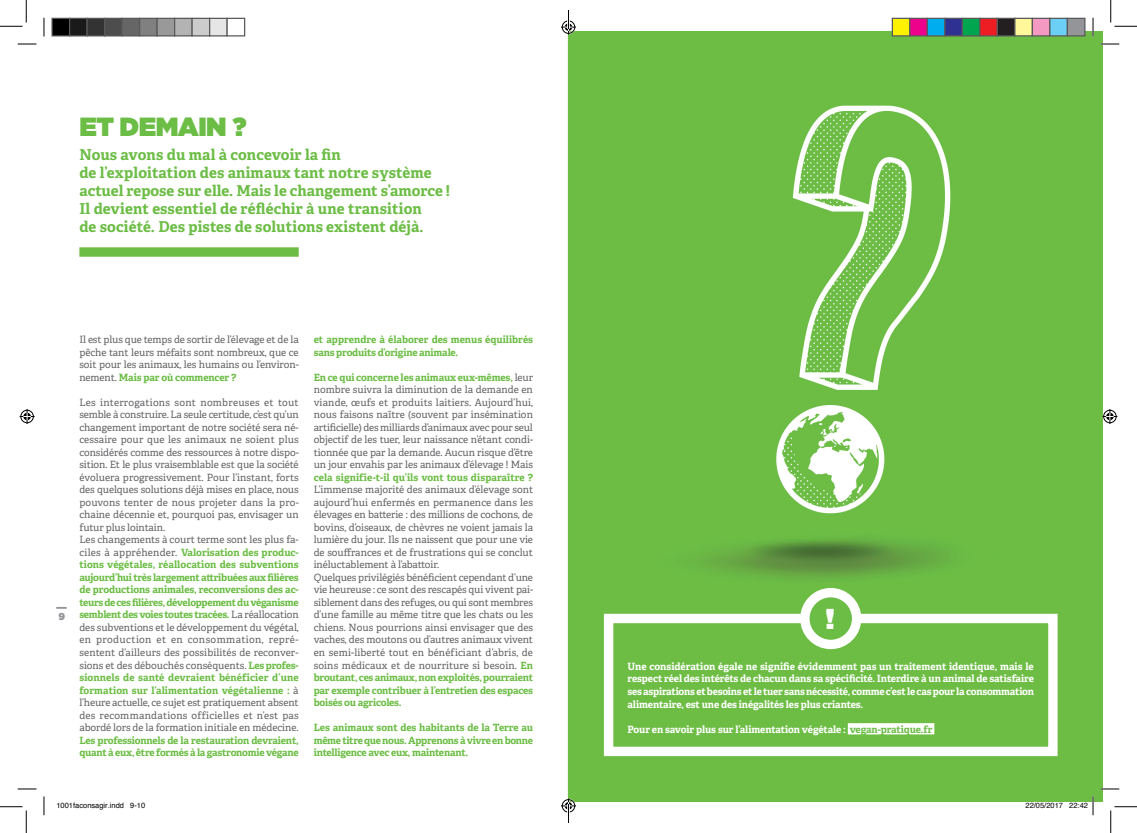
<style>
.page{position:relative;width:1137px;height:833px;background:#fff}
.page>*{position:absolute;margin:0;border:0;box-sizing:border-box;transform-origin:0 0}
.t1{font:900 28.75px "Gotham";color:#fff}
.t2{font:900 26.25px "Gotham";letter-spacing:-.02em;color:#6cbd45}
.t3{font:700 15px/18px "Adelle";letter-spacing:.005em;color:#6cbd45}
.t4{font:10px/12.5px "Adelle";letter-spacing:-.01em;color:#636366;text-align:justify}
.t5{font:700 10px/12.5px "Adelle";letter-spacing:-.01em;color:#fff;text-align:justify}
.t6{font:700 10px/12.5px "Adelle";letter-spacing:-.02em;color:#6cbd45}
.t7{font:700 10px "Adelle";letter-spacing:.005em;color:#6cbd45}
.t8{font:900 10px/9px "Gotham";color:#939598;scale:3 1}
.t9{font:7.5px "Helvetica";color:#000}
.s1{font-weight:700;color:#6cbd45}
.s2{color:#6cbd45}
</style>
<div class="page">
<svg style="left:568px;top:26px;width:543px;height:776px;background:#74bf4e"></svg>
<div style="left:79px;top:247px;width:220px;height:9px;background:#6cbd45"></div>
<div style="left:848px;top:722px;width:86px;height:12px;background:#fff"></div>
<div style="left:604px;top:613px;width:453px;height:142px;border:9px solid #fff"></div>
<svg style="left:805px;top:592px;width:51px;height:52px;background:#82c761"></svg>
<div style="left:800px;top:587px;width:61px;height:61px;border:9px solid #fff;border-radius:50%"></div>
<svg style="left:18px;top:43px;width:18px;height:2px"></svg>
<svg style="left:1100px;top:43px;width:19px;height:2px"></svg>
<svg style="left:18px;top:788px;width:18px;height:1px"></svg>
<svg style="left:1100px;top:787px;width:19px;height:2px"></svg>
<svg style="left:43px;top:18px;width:2px;height:18px"></svg>
<svg style="left:43px;top:796px;width:2px;height:18px"></svg>
<svg style="left:1092px;top:18px;width:2px;height:18px"></svg>
<svg style="left:0;top:0;width:27px;height:27px"></svg>
<svg style="left:0;top:806px;width:27px;height:26px"></svg>
<svg style="left:1110px;top:0;width:27px;height:27px"></svg>
<svg style="left:1110px;top:806px;width:27px;height:26px"></svg>
<svg style="left:20px;top:409px;width:15px;height:15px"></svg>
<svg style="left:1102px;top:409px;width:15px;height:15px"></svg>
<div style="left:52px;top:18px;width:18px;height:18px;background:#000"></div>
<div style="left:51px;top:18px;width:19px;height:18px;border:1px solid #595959"></div>
<div style="left:70px;top:18px;width:17px;height:18px;background:#1a1a1a"></div>
<div style="left:69px;top:18px;width:19px;height:18px;border:1px solid #595959"></div>
<div style="left:87px;top:18px;width:18px;height:18px;background:#333"></div>
<div style="left:86px;top:18px;width:19px;height:18px;border:1px solid #595959"></div>
<div style="left:105px;top:18px;width:17px;height:18px;background:#4d4d4d"></div>
<div style="left:104px;top:18px;width:19px;height:18px;border:1px solid #595959"></div>
<div style="left:122px;top:18px;width:18px;height:18px;background:#666"></div>
<div style="left:121px;top:18px;width:19px;height:18px;border:1px solid #595959"></div>
<div style="left:140px;top:18px;width:17px;height:18px;background:#808080"></div>
<div style="left:139px;top:18px;width:19px;height:18px;border:1px solid #595959"></div>
<div style="left:157px;top:18px;width:18px;height:18px;background:#999"></div>
<div style="left:156px;top:18px;width:19px;height:18px;border:1px solid #595959"></div>
<div style="left:175px;top:18px;width:17px;height:18px;background:#b3b3b3"></div>
<div style="left:174px;top:18px;width:19px;height:18px;border:1px solid #595959"></div>
<div style="left:192px;top:18px;width:18px;height:18px;background:#ccc"></div>
<div style="left:191px;top:18px;width:19px;height:18px;border:1px solid #595959"></div>
<div style="left:210px;top:18px;width:17px;height:18px;background:#e6e6e6"></div>
<div style="left:209px;top:18px;width:19px;height:18px;border:1px solid #595959"></div>
<div style="left:226px;top:18px;width:19px;height:18px;border:1px solid #595959"></div>
<div style="left:892px;top:18px;width:18px;height:18px;background:#fff101"></div>
<div style="left:892px;top:18px;width:18px;height:18px;border:1px solid #595959"></div>
<div style="left:910px;top:18px;width:17px;height:18px;background:#ed028c"></div>
<div style="left:909px;top:18px;width:19px;height:18px;border:1px solid #595959"></div>
<div style="left:927px;top:18px;width:18px;height:18px;background:#00aeef"></div>
<div style="left:927px;top:18px;width:18px;height:18px;border:1px solid #595959"></div>
<div style="left:945px;top:18px;width:17px;height:18px;background:#2e3092"></div>
<div style="left:944px;top:18px;width:19px;height:18px;border:1px solid #595959"></div>
<div style="left:962px;top:18px;width:18px;height:18px;background:#00a54f"></div>
<div style="left:962px;top:18px;width:18px;height:18px;border:1px solid #595959"></div>
<div style="left:980px;top:18px;width:17px;height:18px;background:#ee1d23"></div>
<div style="left:979px;top:18px;width:19px;height:18px;border:1px solid #595959"></div>
<div style="left:997px;top:18px;width:18px;height:18px;background:#231f20"></div>
<div style="left:997px;top:18px;width:18px;height:18px;border:1px solid #595959"></div>
<div style="left:1015px;top:18px;width:17px;height:18px;background:#fff79a"></div>
<div style="left:1014px;top:18px;width:19px;height:18px;border:1px solid #595959"></div>
<div style="left:1032px;top:18px;width:18px;height:18px;background:#f499c2"></div>
<div style="left:1032px;top:18px;width:18px;height:18px;border:1px solid #595959"></div>
<div style="left:1050px;top:18px;width:17px;height:18px;background:#6bcff6"></div>
<div style="left:1049px;top:18px;width:19px;height:18px;border:1px solid #595959"></div>
<div style="left:1067px;top:18px;width:18px;height:18px;background:#939598"></div>
<div style="left:1067px;top:18px;width:18px;height:18px;border:1px solid #595959"></div>
<svg style="left:1025px;top:801px;width:38px;height:1px"></svg>
<svg style="left:1069px;top:796px;width:25px;height:18px"></svg>
<svg style="left:561px;top:10px;width:15px;height:25px"></svg>
<svg style="left:561px;top:797px;width:15px;height:25px"></svg>
<h2 class="t2" style="left:79px;top:108px;width:169px">ET DEMAIN ?</h2>
<p class="t3" style="left:79px;top:146px;width:372px">Nous avons du mal à concevoir la fin<br>de l’exploitation des animaux tant notre système actuel repose sur elle. Mais le changement s’amorce !<br>Il devient essentiel de réfléchir à une transition<br>de société. Des pistes de solutions existent déjà.</p>
<p class="t8" style="left:56px;top:602px;width:6px">-<br>9</p>
<p class="t4" style="left:79px;top:333px;width:221px">Il est plus que temps de sortir de l’élevage et de la pêche tant leurs méfaits sont nombreux, que ce soit pour les animaux, les humains ou l’environ&shy;nement. <span class="s1">Mais par où commencer ?</span></p>
<p class="t4" style="left:79px;top:396px;width:221px;text-align:left">Les interrogations sont nombreuses et tout semble à construire. La seule certitude, c’est qu’un changement important de notre société sera né&shy;cessaire pour que les animaux ne soient plus considérés comme des ressources à notre dispo&shy;sition. Et le plus vraisemblable est que la société évoluera progressivement. Pour l’instant, forts des quelques solutions déjà mises en place, nous pouvons tenter de nous projeter dans la pro&shy;chaine décennie et, pourquoi pas, envisager un futur plus lointain.<br>Les changements à court terme sont les plus fa&shy;ciles à appréhender. <span class="s1">Valorisation des produc&shy;tions végétales, réallocation des subventions aujourd’hui très largement attribuées aux filières de productions animales, reconversions des ac&shy;teurs de ces filières, développement du véganisme semblent des voies toutes tracées.</span> La réallocation des subventions et le développement du végétal, en production et en consommation, repré&shy;sentent d’ailleurs des possibilités de reconver&shy;sions et des débouchés conséquents. <span class="s1">Les profes&shy;sionnels de santé devraient bénéficier d’une formation sur l’alimentation végétalienne :</span> à l’heure actuelle, ce sujet est pratiquement absent des recommandations officielles et n’est pas abordé lors de la formation initiale en médecine.</p>
<p class="t6" style="left:79px;top:733px;width:221px">Les professionnels de la restauration devraient, quant à eux, être formés à la gastronomie végane</p>
<p class="t6" style="left:314px;top:333px;width:221px">et apprendre à élaborer des menus équilibrés sans produits d’origine animale.</p>
<p class="t4" style="left:314px;top:371px;width:221px"><span class="s1">En ce qui concerne les animaux eux-mêmes,</span> leur nombre suivra la diminution de la demande en viande, œufs et produits laitiers. Aujourd’hui, nous faisons naître (souvent par insémination artificielle) des milliards d’animaux avec pour seul objectif de les tuer, leur naissance n’étant condi&shy;tionnée que par la demande. Aucun risque d’être un jour envahis par les animaux d’élevage ! Mais</p>
<p class="t7" style="left:314px;top:470px;width:221px">cela signifie-t-il qu’ils vont tous disparaître ?</p>
<p class="t4" style="left:314px;top:483px;width:221px;text-align:left">L’immense majorité des animaux d’élevage sont aujourd’hui enfermés en permanence dans les élevages en batterie : des millions de cochons, de bovins, d’oiseaux, de chèvres ne voient jamais la lumière du jour. Ils ne naissent que pour une vie de souffrances et de frustrations qui se conclut inéluctablement à l’abattoir.<br>Quelques privilégiés bénéficient cependant d’une vie heureuse : ce sont des rescapés qui vivent pai&shy;siblement dans des refuges, ou qui sont membres d’une famille au même titre que les chats ou les chiens. Nous pourrions ainsi envisager que des vaches, des moutons ou d’autres animaux vivent en semi-liberté tout en bénéficiant d’abris, de soins médicaux et de nourriture si besoin. <span class="s1">En broutant, ces animaux, non exploités, pourraient par exemple contribuer à l’entretien des espaces boisés ou agricoles.</span></p>
<p class="t6" style="left:314px;top:720px;width:221px;text-align:justify">Les animaux sont des habitants de la Terre au même titre que nous. Apprenons à vivre en bonne intelligence avec eux, maintenant.</p>
<h1 class="t1" style="left:825px;top:597px;width:11px">!</h1>
<p class="t5" style="left:627px;top:659px;width:408px">Une considération égale ne signifie évidemment pas un traitement identique, mais le respect réel des intérêts de chacun dans sa spécificité. Interdire à un animal de satisfaire ses aspirations et besoins et le tuer sans nécessité, comme c’est le cas pour la consommation alimentaire, est une des inégalités les plus criantes.</p>
<p class="t5" style="left:627px;top:722px;width:306px">Pour en savoir plus sur l’alimentation végétale : <span class="s2">vegan-pratique.fr</span></p>
<p class="t9" style="left:56px;top:798px;width:90px">1001faconsagir.indd 9-10</p>
<p class="t9" style="left:1025px;top:798px;width:64px">22/05/2017 22:42</p>
</div>
